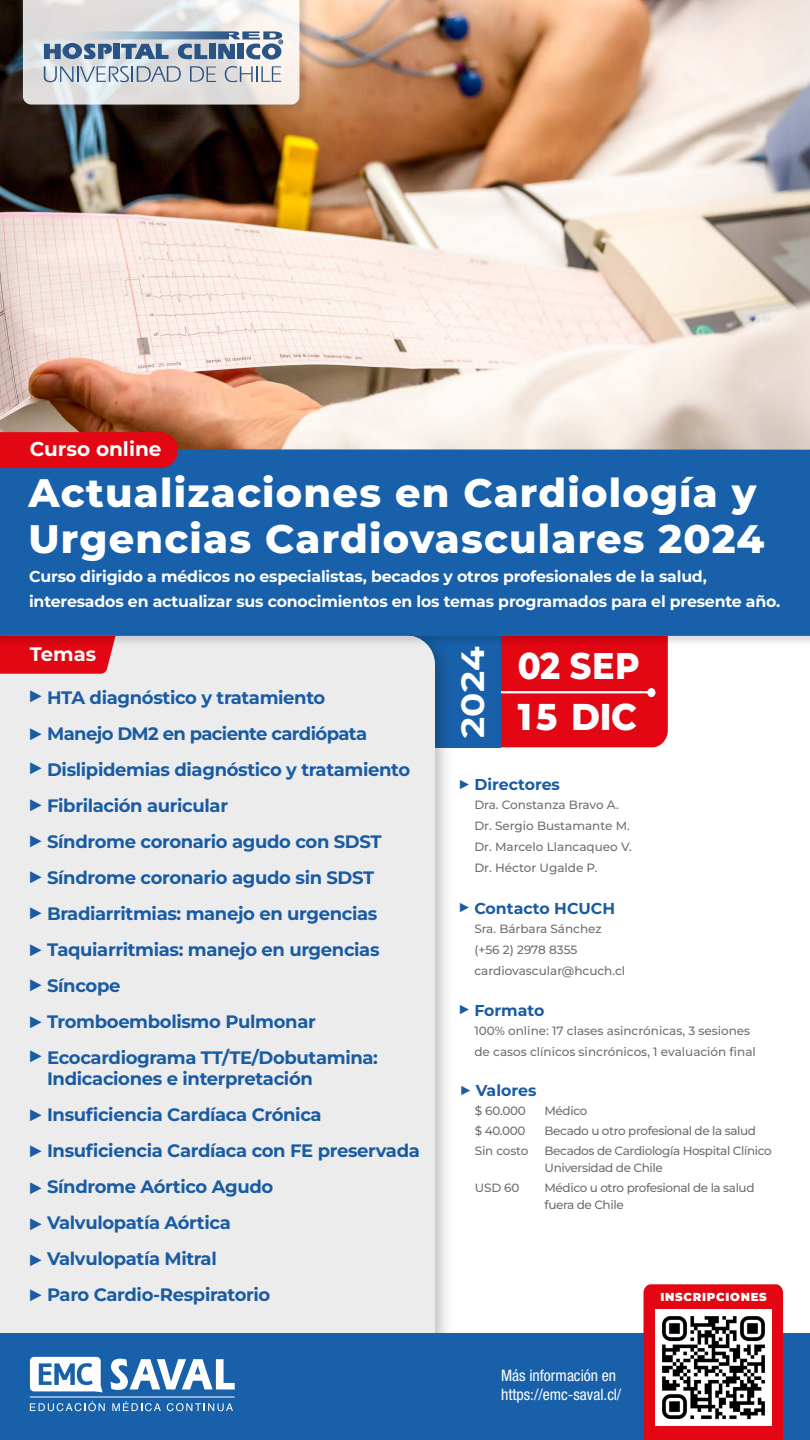
<style>
.page{position:relative;width:810px;height:1440px;background:#fff}
.page>*{position:absolute;margin:0;border:0;box-sizing:border-box;transform-origin:0 0}
.t1{font:800 39.75px/45.8px "Montserrat";letter-spacing:.03em;color:#fff}
.t2{font:800 37.28px "Montserrat";color:#fff;scale:.94 1}
.t3{font:800 37.05px "Montserrat";color:#fff;scale:.9 1}
.t4{font:700 32.25px "Montserrat";color:#fff;scale:1.11 1}
.t5{font:700 20.17px/36.1px "Bai Jamjuree";color:#1a5ca4;text-align:justify}
.t6{font:700 20.02px "Montserrat";color:#fff}
.t7{font:700 19.5px "Montserrat";color:#fff}
.t8{font:700 18px/36px "Montserrat";letter-spacing:-.02em;color:#1a5ca4}
.t9{font:700 15.75px/24.8px "Montserrat";letter-spacing:-.01em;color:#fff}
.t10{font:700 15.75px "Montserrat";color:#1a5ca4}
.t11{font:condensed 15.75px/19.3px "Helvetica Neue LT Std";color:#fff}
.t12{font:500 12px/21px "Montserrat";letter-spacing:-.01em;color:#706f6e}
.t13{font:500 12px/20.2px "Montserrat";letter-spacing:-.03em;color:#706f6e}
.t14{font:900 11.62px "Montserrat";letter-spacing:.06em;color:#fff}
.s1{font-size:37.35px}
.s2{font-family:"Bai Jamjuree"}
</style>
<div class="page">
<img style="left:0;top:0;width:810px;height:444px">
<div style="left:501px;top:651px;width:167px;height:96px;background:#e30613"></div>
<hr style="left:454px;top:691px;width:197px;height:2px;background:#fff">
<div style="left:647px;top:688px;width:8px;height:9px;background:#fff;border-radius:50%"></div>
<div style="left:408px;top:635px;width:93px;height:112px;background:#1861aa"></div>
<img style="left:435px;top:651px;width:23px;height:682px">
<div style="left:0;top:651px;width:435px;height:682px;background:#ececec"></div>
<div style="left:0;top:1333px;width:810px;height:107px;background:#1861aa"></div>
<div style="left:644px;top:1284px;width:139px;height:156px;background:#e30613"></div>
<img style="left:656px;top:1310px;width:116px;height:116px">
<svg style="left:30px;top:1357px;width:73px;height:35px"></svg>
<svg style="left:111px;top:1359px;width:124px;height:31px"></svg>
<svg style="left:30px;top:1401px;width:75px;height:10px"></svg>
<svg style="left:112px;top:1401px;width:49px;height:10px"></svg>
<svg style="left:167px;top:1403px;width:66px;height:8px"></svg>
<hr style="left:30px;top:1397px;width:205px;height:1px;background:#fff">
<svg style="left:0;top:651px;width:116px;height:23px;background:#e31723"></svg>
<img style="left:18px;top:0;width:294px;height:117px">
<svg style="left:23px;top:0;width:276px;height:105px;background:#cacfd5"></svg>
<img style="left:0;top:444px;width:810px;height:207px">
<div style="left:0;top:445px;width:810px;height:192px;background:#1861aa"></div>
<div style="left:0;top:432px;width:178px;height:36px;background:#e30613"></div>
<p class="t6" style="left:30px;top:434px;width:133px">Curso online</p>
<h1 class="t1" style="left:29px;top:468px;width:737px">Actualizaciones en Cardiología y<br>Urgencias Cardiovasculares 2024</h1>
<p class="t9" style="left:29px;top:563px;width:753px">Curso dirigido a médicos no especialistas, becados y otros profesionales de la salud, interesados en actualizar sus conocimientos en los temas programados para el presente año.</p>
<p class="t7" style="left:30px;top:640px;width:68px">Temas</p>
<p class="t8" style="left:47px;top:678px;width:365px">HTA diagnóstico y tratamiento<br>Manejo DM2 en paciente cardiópata<br>Dislipidemias diagnóstico y tratamiento<br>Fibrilación auricular<br>Síndrome coronario agudo con SDST<br>Síndrome coronario agudo sin SDST<br>Bradiarritmias: manejo en urgencias<br>Taquiarritmias: manejo en urgencias<br>Síncope<br>Tromboembolismo Pulmonar<br>Ecocardiograma TT/TE/Dobutamina:</p>
<p class="t8" style="left:47px;top:1060px;width:374px">Indicaciones e interpretación<br>Insuficiencia Cardíaca Crónica<br>Insuficiencia Cardíaca con FE preservada<br>Síndrome Aórtico Agudo<br>Valvulopatía Aórtica<br>Valvulopatía Mitral<br>Paro Cardio-Respiratorio</p>
<p class="t5" style="left:30px;top:677px;width:14px">▶</p>
<p class="t5" style="left:30px;top:715px;width:14px">▶</p>
<p class="t5" style="left:30px;top:749px;width:14px">▶</p>
<p class="t5" style="left:30px;top:786px;width:14px">▶</p>
<p class="t5" style="left:30px;top:822px;width:14px">▶ ▶ ▶ ▶ ▶</p>
<p class="t5" style="left:30px;top:1003px;width:14px;line-height:34.3px">▶ ▶</p>
<p class="t5" style="left:30px;top:1096px;width:14px">▶</p>
<p class="t5" style="left:30px;top:1132px;width:14px">▶</p>
<p class="t5" style="left:30px;top:1169px;width:14px">▶</p>
<p class="t5" style="left:30px;top:1206px;width:14px;line-height:35.2px">▶ ▶ ▶</p>
<h3 class="t4" style="left:450px;top:738px;width:84px;rotate:-90deg">2024</h3>
<h3 class="t3" style="left:518px;top:639px;width:137px"><span class="s1">02</span> SEP</h3>
<h2 class="t2" style="left:518px;top:690px;width:128px">15 DIC</h2>
<p class="t10" style="left:460px;top:773px;width:102px"><span class="s2">▶</span> Directores</p>
<p class="t12" style="left:474px;top:794px;width:159px">Dra. Constanza Bravo A.<br>Dr. Sergio Bustamante M.<br>Dr. Marcelo Llancaqueo V.<br>Dr. Héctor Ugalde P.</p>
<p class="t10" style="left:460px;top:897px;width:157px"><span class="s2">▶</span> Contacto HCUCH</p>
<p class="t12" style="left:474px;top:918px;width:152px">Sra. Bárbara Sánchez (+56 2) 2978 8355 cardiovascular@hcuch.cl</p>
<p class="t10" style="left:459px;top:999px;width:86px"><span class="s2">▶</span> Formato</p>
<p class="t12" style="left:474px;top:1019px;width:283px">100% online: 17 clases asincrónicas, 3 sesiones de casos clínicos sincrónicos, 1 evaluación final</p>
<p class="t10" style="left:461px;top:1079px;width:77px"><span class="s2">▶</span> Valores</p>
<p class="t12" style="left:475px;top:1100px;width:55px;line-height:20.2px">$ 60.000 $ 40.000<br>Sin costo</p>
<p class="t12" style="left:475px;top:1177px;width:46px">USD 60</p>
<p class="t13" style="left:545px;top:1100px;width:229px">Médico<br>Becado u otro profesional de la salud<br>Becados de Cardiología Hospital Clínico</p>
<p class="t13" style="left:545px;top:1157px;width:212px">Universidad de Chile<br>Médico u otro profesional de la salud</p>
<p class="t13" style="left:545px;top:1194px;width:81px">fuera de Chile</p>
<p class="t14" style="left:660px;top:1289px;width:108px">INSCRIPCIONES</p>
<p class="t11" style="left:501px;top:1366px;width:122px">Más información en https://emc-saval.cl/</p>
</div>
